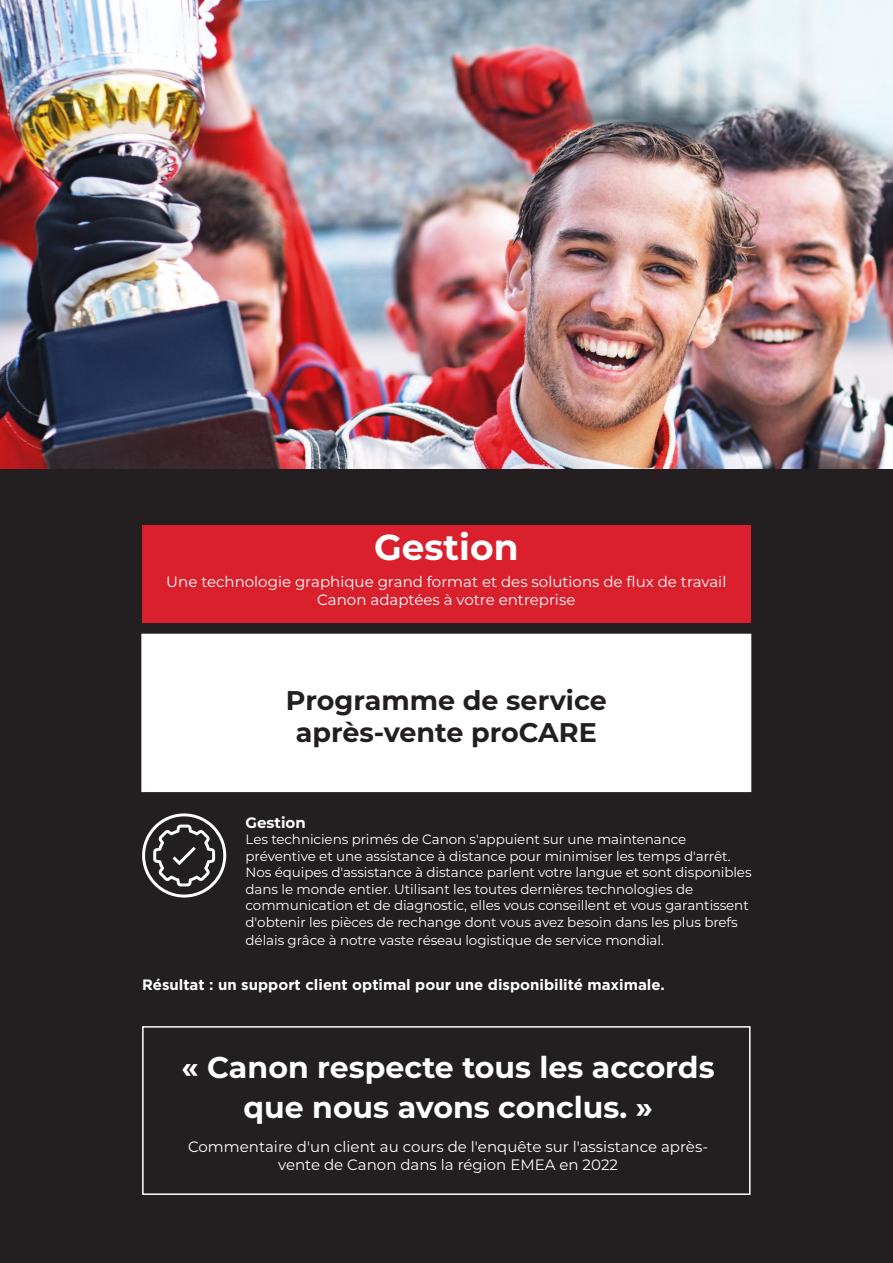
<style>
.page{position:relative;width:893px;height:1263px;background:#231f20}
.page>*{position:absolute;margin:0;border:0;box-sizing:border-box;transform-origin:0 0}
.Sub_Title{font:700 36px "Montserrat";color:#fff}
.pull_quote{font:700 30px/40.5px "Montserrat";color:#fff;text-align:center}
.t1{font:700 27px/32.4px "Montserrat";color:#231f20;text-align:center}
.Body_tekst{font:15px/18px "Montserrat";color:#fff;text-align:center}
.Body_tekst-2{font:700 15px "Gotham";color:#fff}
.Body_tekst-3{font:700 15px "Montserrat";color:#fff}
.Body_tekst-4{font:13.5px/16.5px "Montserrat";letter-spacing:-.005em;color:#fff}
</style>
<div class="page">
<img style="left:0;top:0;width:893px;height:468px">
<div style="left:142px;top:525px;width:609px;height:98px;background:#da202d"></div>
<div style="left:142px;top:1026px;width:609px;height:169px;border:2px solid #fff"></div>
<div style="left:142px;top:634px;width:609px;height:157px;background:#fff"></div>
<div style="left:141px;top:634px;width:610px;height:158px;border:2px solid #fff"></div>
<svg style="left:142px;top:813px;width:84px;height:84px"></svg>
<p class="Sub_Title" style="left:374px;top:522px;width:146px">Gestion</p>
<p class="Body_tekst" style="left:166px;top:572px;width:562px">Une technologie graphique grand format et des solutions de flux de travail<br>Canon adaptées à votre entreprise</p>
<p class="t1" style="left:286px;top:683px;width:322px">Programme de service après-vente proCARE</p>
<p class="Body_tekst-3" style="left:246px;top:812px;width:62px">Gestion</p>
<p class="Body_tekst-4" style="left:246px;top:831px;width:507px">Les techniciens primés de Canon s'appuient sur une maintenance préventive et une assistance à distance pour minimiser les temps d'arrêt.<br>Nos équipes d'assistance à distance parlent votre langue et sont disponibles dans le monde entier. Utilisant les toutes dernières technologies de communication et de diagnostic, elles vous conseillent et vous garantissent d'obtenir les pièces de rechange dont vous avez besoin dans les plus brefs</p>
<p class="Body_tekst-4" style="left:246px;top:931px;width:420px">délais grâce à notre vaste réseau logistique de service mondial.</p>
<p class="Body_tekst-2" style="left:142px;top:975px;width:524px">Résultat : un support client optimal pour une disponibilité maximale.</p>
<p class="pull_quote" style="left:182px;top:1045px;width:535px">« Canon respecte tous les accords que nous avons conclus. »</p>
<p class="Body_tekst" style="left:188px;top:1137px;width:521px">Commentaire d'un client au cours de l'enquête sur l'assistance après&shy;vente de Canon dans la région EMEA en 2022</p>
</div>
